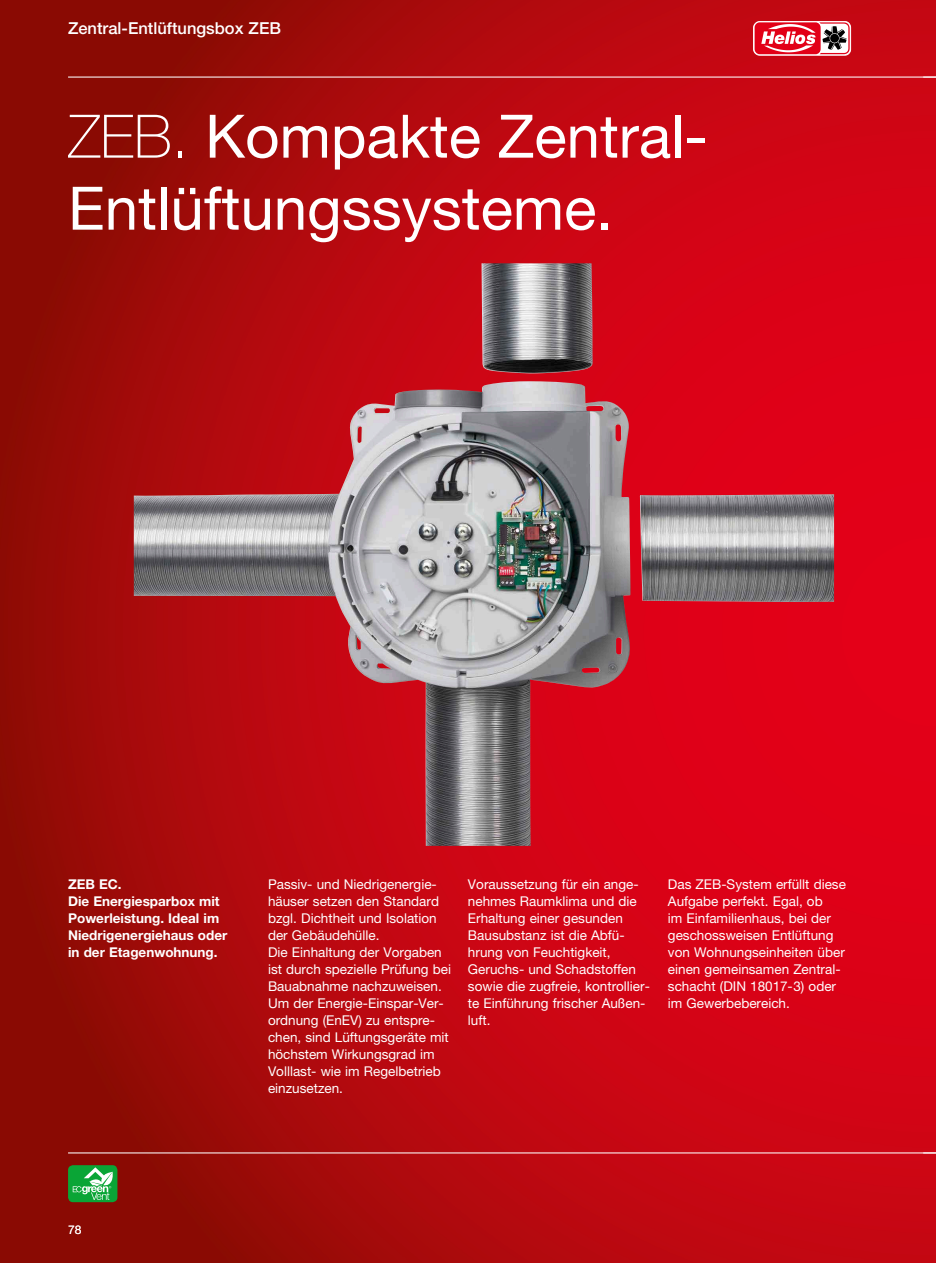
<style>
.page{position:relative;width:936px;height:1263px;background:#fff}
.page>*{position:absolute;margin:0;border:0;box-sizing:border-box;transform-origin:0 0}
.t1{font:60px/72px "Helvetica Neue";color:#fff}
.t2{font:500 16.5px "Helvetica Neue";color:#fff}
.t3{font:13.5px/17px "Helvetica Neue";color:#fff}
.t4{font:700 13.5px/17px "Helvetica Neue";color:#fff}
.t5{font:300 12px "Helvetica Neue";color:#fff}
.s1{font-weight:100}
</style>
<div class="page">
<img style="left:0;top:0;width:935px;height:1263px">
<img style="left:134px;top:263px;width:496px;height:583px">
<div style="left:68px;top:1165px;width:49px;height:37px;background:#0aa536;border-radius:5px"></div>
<svg style="left:73px;top:1167px;width:40px;height:33px"></svg>
<svg style="left:753px;top:21px;width:97px;height:34px"></svg>
<hr style="left:68px;top:77px;width:867px;height:1px;background:#fff">
<hr style="left:68px;top:1152px;width:867px;height:1px;background:#fff">
<p class="t2" style="left:68px;top:18px;width:214px">Zentral-Entlüftungsbox ZEB</p>
<h1 class="t1" style="left:68px;top:100px;width:641px"><span class="s1">ZEB.</span> Kompakte Zentral-<br>Entlüftungssysteme.</h1>
<p class="t4" style="left:68px;top:875px;width:161px">ZEB EC.<br>Die Energiesparbox mit<br>Powerleistung. Ideal im<br>Niedrigenergiehaus oder in der Etagenwohnung.</p>
<p class="t3" style="left:268px;top:875px;width:184px">Passiv- und Niedrigenergie-- häuser setzen den Standard bzgl. Dichtheit und Isolation der Gebäudehülle.<br>Die Einhaltung der Vorgaben ist durch spezielle Prüfung bei<br>Bauabnahme nachzuweisen.<br>Um der Energie-Einspar-Ver&shy;ordnung (EnEV) zu entspre&shy;chen, sind Lüftungsgeräte mit höchstem Wirkungsgrad im<br>Volllast- wie im Regelbetrieb einzusetzen.</p>
<p class="t3" style="left:468px;top:876px;width:183px">Voraussetzung für ein ange&shy;nehmes Raumklima und die<br>Erhaltung einer gesunden<br>Bausubstanz ist die Abfü&shy;hrung von Feuchtigkeit,<br>Geruchs- und Schadstoffen sowie die zugfreie, kontrollier&shy;te Einführung frischer Außen&shy;luft.</p>
<p class="t3" style="left:668px;top:876px;width:179px">Das ZEB-System erfüllt diese<br>Aufgabe perfekt. Egal, ob<br>im Einfamilienhaus, bei der geschossweisen Entlüftung von Wohnungseinheiten über einen gemeinsamen Zentral-- schacht (DIN 18017-3) oder im Gewerbebereich.</p>
<p class="t5" style="left:68px;top:1222px;width:15px">78</p>
</div>
